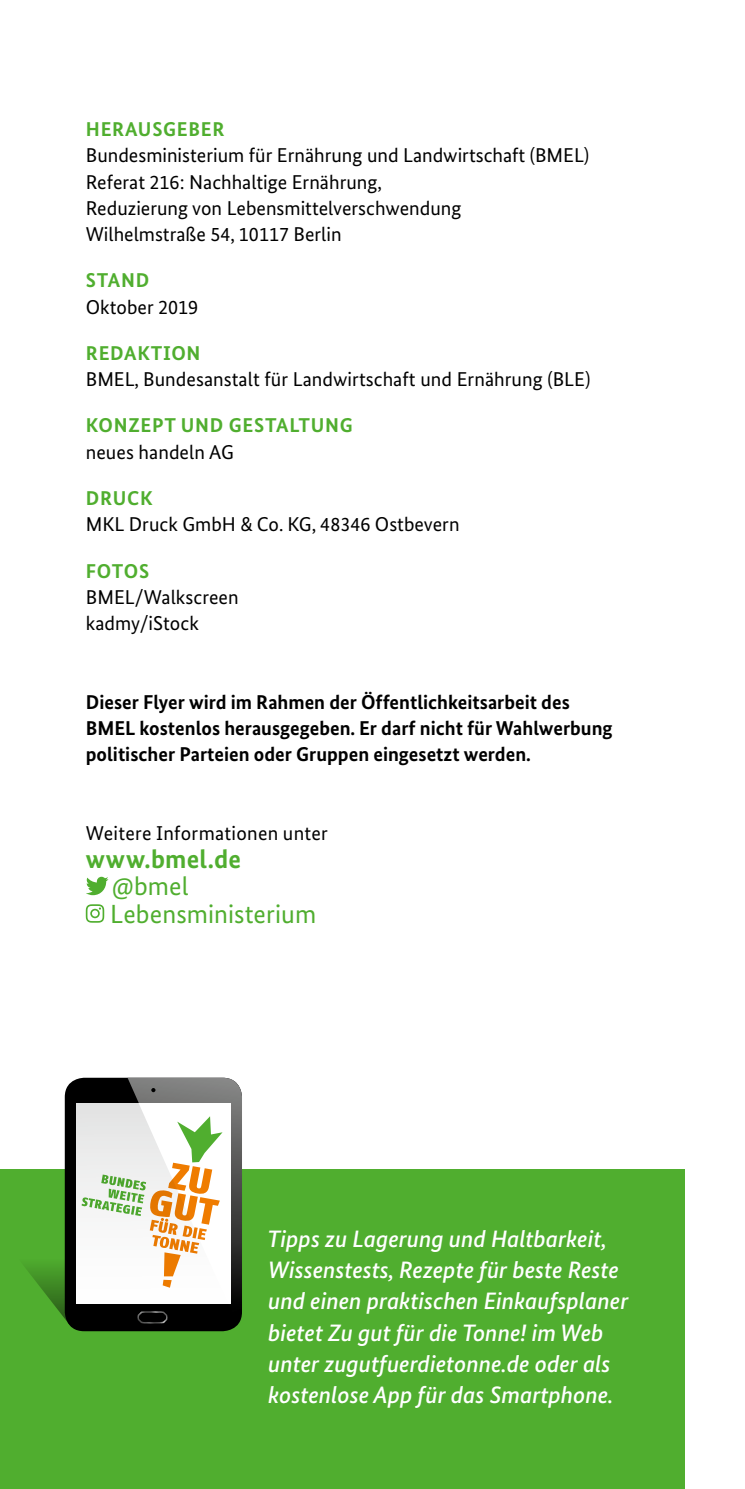
<style>
.page{position:relative;width:745px;height:1489px;background:#fff}
.page>*{position:absolute;margin:0;border:0;box-sizing:border-box;transform-origin:0 0}
.t1{font:26.25px/27.5px "Bundes Sans";letter-spacing:.005em;color:#50ae2f}
.t2{font:italic 500 23.75px/31.2px "Bundes Sans";color:#fff}
.t3{font:20px/26.2px "Bundes Sans";color:#000}
.t4{font:700 20px/26.2px "Bundes Sans";color:#000}
.t5{font:700 20px "Bundes Sans";letter-spacing:.035em;color:#50ae2f}
.s1{font-weight:700}
</style>
<div class="page">
<div style="left:0;top:1169px;width:684px;height:319px;background:#50ae2f"></div>
<svg style="left:86px;top:876px;width:22px;height:19px"></svg>
<svg style="left:86px;top:904px;width:18px;height:18px"></svg>
<div style="left:65px;top:1077px;width:177px;height:254px;background:#000;border-radius:19px"></div>
<svg style="left:25px;top:1077px;width:217px;height:248px"></svg>
<h3 class="t5" style="left:86px;top:117px;width:140px">HERAUSGEBER</h3>
<p class="t3" style="left:86px;top:142px;width:504px">Bundesministerium für Ernährung und Landwirtschaft (BMEL)<br>Referat 216: Nachhaltige Ernährung,<br>Reduzierung von Lebensmittelverschwendung<br>Wilhelmstraße 54, 10117 Berlin</p>
<h3 class="t5" style="left:86px;top:268px;width:65px">STAND</h3>
<p class="t3" style="left:86px;top:293px;width:114px">Oktober 2019</p>
<h3 class="t5" style="left:86px;top:341px;width:116px">REDAKTION</h3>
<p class="t3" style="left:86px;top:366px;width:506px">BMEL, Bundesanstalt für Landwirtschaft und Ernährung (BLE)</p>
<h3 class="t5" style="left:86px;top:413px;width:268px">KONZEPT UND GESTALTUNG</h3>
<p class="t3" style="left:86px;top:438px;width:149px">neues handeln AG</p>
<h3 class="t5" style="left:86px;top:486px;width:68px">DRUCK</h3>
<p class="t3" style="left:86px;top:511px;width:375px">MKL Druck GmbH &amp; Co. KG, 48346 Ostbevern</p>
<h3 class="t5" style="left:86px;top:558px;width:65px">FOTOS</h3>
<p class="t3" style="left:86px;top:583px;width:154px">BMEL/Walkscreen</p>
<p class="t3" style="left:86px;top:609px;width:115px">kadmy/iStock</p>
<p class="t4" style="left:86px;top:688px;width:528px">Dieser Flyer wird im Rahmen der Öffentlichkeitsarbeit des<br>BMEL kostenlos herausgegeben. Er darf nicht für Wahlwerbung politischer Parteien oder Gruppen eingesetzt werden.</p>
<p class="t3" style="left:86px;top:819px;width:243px">Weitere Informationen unter</p>
<p class="t1" style="left:110px;top:844px;width:207px;text-indent:-24px"><span class="s1">www.bmel.de </span>@bmel<br>Lebensministerium</p>
<p class="t2" style="left:267px;top:1222px;width:362px">Tipps zu Lagerung und Haltbarkeit, Wissenstests, Rezepte für beste Reste und einen praktischen Einkaufsplaner bietet Zu gut für die Tonne! im Web unter zugutfuerdietonne.de oder als kostenlose App für das Smartphone.</p>
</div>
